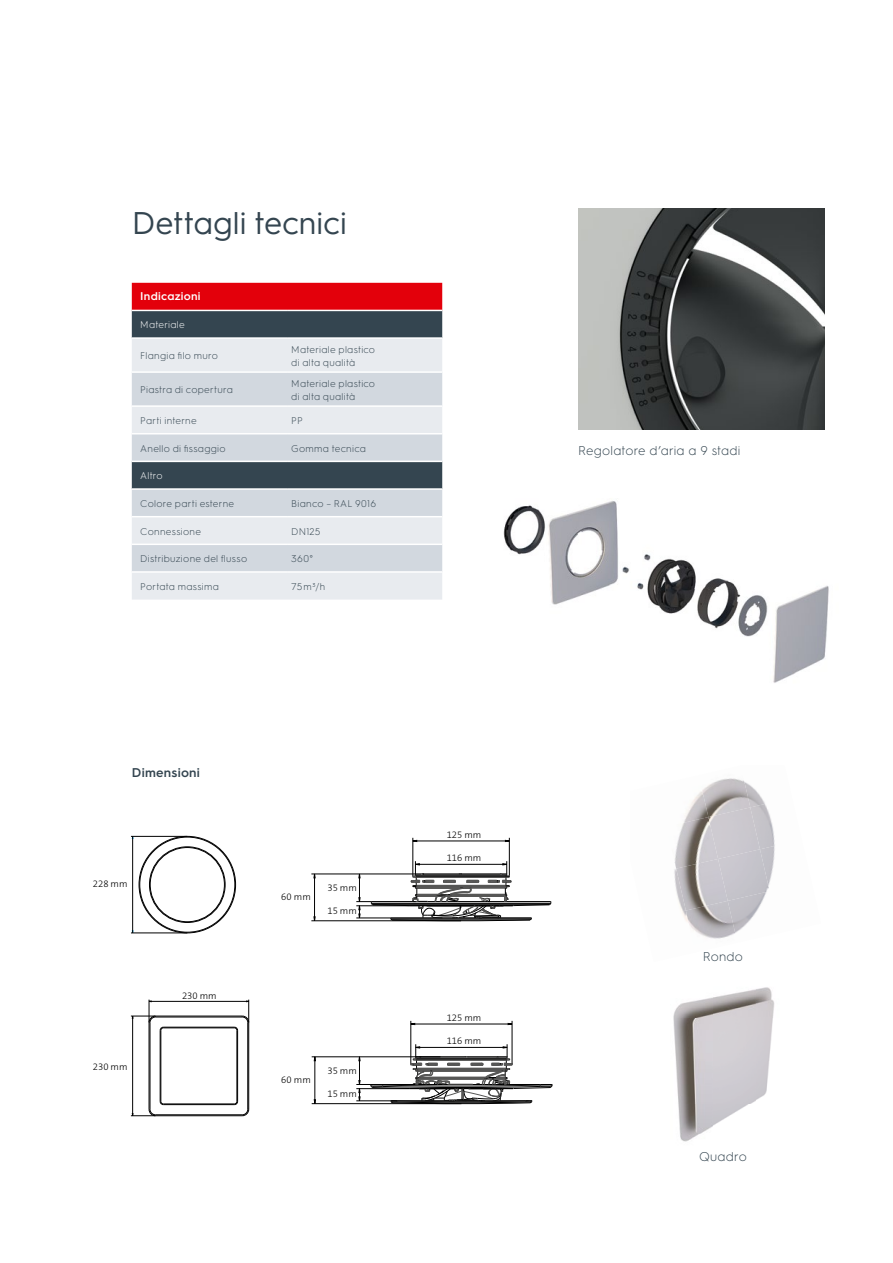
<style>
.page{position:relative;width:893px;height:1263px;background:#fff}
.page>*{position:absolute;margin:0;border:0;box-sizing:border-box;transform-origin:0 0}
.t1{font:31.5px "HGS3";color:#344550}
.t2{font:300 12.75px "HGS3";letter-spacing:.02em;color:#344550}
.t3{font:600 12.75px "HGS3";letter-spacing:.02em;color:#344550}
.t4{font:600 11.25px "HGS3";letter-spacing:.02em;color:#fff}
.t5{font:300 9.75px/12.8px "HGS3";letter-spacing:.025em;color:#344550}
.t6{font:300 9.75px "HGS3";letter-spacing:.025em;color:#fff}
.t7{font:9.45px "The Sans HP3 Lig";color:#000}
</style>
<div class="page">
<img style="left:503px;top:501px;width:326px;height:182px">
<div style="left:150px;top:847px;width:75px;height:75px;border:1px solid #000;border-radius:50%"></div>
<hr style="left:132px;top:836px;width:1px;height:97px;background:#000">
<hr style="left:131px;top:933px;width:56px;height:1px;background:#000">
<hr style="left:131px;top:836px;width:56px;height:1px;background:#000">
<hr style="left:314px;top:874px;width:1px;height:47px;background:#000">
<hr style="left:413px;top:838px;width:1px;height:38px;background:#000">
<hr style="left:311px;top:920px;width:150px;height:1px;background:#000">
<hr style="left:311px;top:874px;width:105px;height:1px;background:#000">
<hr style="left:413px;top:841px;width:96px;height:1px;background:#000">
<hr style="left:509px;top:838px;width:1px;height:38px;background:#000">
<svg style="left:356px;top:861px;width:196px;height:60px"></svg>
<hr style="left:149px;top:1022px;width:1px;height:87px;background:#000">
<hr style="left:150px;top:1022px;width:1px;height:87px;background:#000">
<hr style="left:156px;top:1115px;width:86px;height:1px;background:#000">
<hr style="left:156px;top:1114px;width:86px;height:1px;background:#000">
<hr style="left:160px;top:1030px;width:1px;height:71px;background:#000">
<hr style="left:163px;top:1104px;width:71px;height:1px;background:#000">
<hr style="left:163px;top:1103px;width:71px;height:1px;background:#000">
<hr style="left:236px;top:1030px;width:1px;height:71px;background:#000">
<hr style="left:237px;top:1030px;width:1px;height:71px;background:#000">
<hr style="left:163px;top:1027px;width:71px;height:1px;background:#000">
<hr style="left:247px;top:1022px;width:1px;height:87px;background:#000">
<hr style="left:248px;top:1022px;width:1px;height:87px;background:#000">
<hr style="left:156px;top:1016px;width:86px;height:1px;background:#000">
<hr style="left:156px;top:1015px;width:86px;height:1px;background:#000">
<hr style="left:132px;top:1016px;width:1px;height:100px;background:#000">
<hr style="left:149px;top:1001px;width:100px;height:1px;background:#000">
<svg style="left:131px;top:1100px;width:33px;height:17px"></svg>
<svg style="left:131px;top:1000px;width:33px;height:31px"></svg>
<svg style="left:233px;top:1100px;width:17px;height:17px"></svg>
<svg style="left:233px;top:1000px;width:17px;height:31px"></svg>
<hr style="left:315px;top:1057px;width:1px;height:47px;background:#000">
<hr style="left:411px;top:1021px;width:1px;height:42px;background:#000">
<hr style="left:312px;top:1103px;width:149px;height:1px;background:#000">
<hr style="left:312px;top:1056px;width:128px;height:1px;background:#000">
<hr style="left:512px;top:1021px;width:1px;height:43px;background:#000">
<hr style="left:411px;top:1024px;width:101px;height:1px;background:#000">
<svg style="left:356px;top:1044px;width:197px;height:60px"></svg>
<img style="left:578px;top:208px;width:247px;height:221px">
<img style="left:685px;top:794px;width:14px;height:23px">
<img style="left:699px;top:778px;width:42px;height:39px">
<img style="left:741px;top:780px;width:21px;height:27px">
<img style="left:674px;top:817px;width:34px;height:50px">
<img style="left:708px;top:807px;width:42px;height:52px">
<img style="left:750px;top:798px;width:25px;height:51px">
<img style="left:674px;top:869px;width:2px;height:18px">
<img style="left:676px;top:859px;width:42px;height:51px">
<div style="left:718px;top:849px;width:42px;height:52px;background:#c7c5cd"></div>
<img style="left:760px;top:839px;width:15px;height:52px">
<img style="left:681px;top:910px;width:5px;height:10px">
<img style="left:686px;top:901px;width:42px;height:38px">
<img style="left:728px;top:891px;width:39px;height:46px">
<img style="left:770px;top:881px;width:5px;height:10px">
<img style="left:673px;top:987px;width:102px;height:155px">
<div style="left:132px;top:283px;width:310px;height:27px;background:#e3000b"></div>
<div style="left:132px;top:311px;width:310px;height:26px;background:#344550"></div>
<div style="left:132px;top:339px;width:310px;height:261px;background:#e8ebef"></div>
<svg style="left:132px;top:373px;width:310px;height:198px;background:#c3c9d0"></svg>
<hr style="left:132px;top:371px;width:155px;height:2px;background:#fff">
<hr style="left:287px;top:371px;width:155px;height:2px;background:#fff">
<hr style="left:132px;top:405px;width:155px;height:2px;background:#fff">
<hr style="left:287px;top:405px;width:155px;height:2px;background:#fff">
<hr style="left:132px;top:433px;width:155px;height:1px;background:#fff">
<hr style="left:287px;top:433px;width:155px;height:1px;background:#fff">
<hr style="left:132px;top:516px;width:155px;height:1px;background:#fff">
<hr style="left:287px;top:516px;width:155px;height:1px;background:#fff">
<hr style="left:132px;top:544px;width:155px;height:1px;background:#fff">
<hr style="left:287px;top:544px;width:155px;height:1px;background:#fff">
<hr style="left:132px;top:571px;width:155px;height:2px;background:#fff">
<hr style="left:287px;top:571px;width:155px;height:2px;background:#fff">
<hr style="left:132px;top:461px;width:155px;height:1px;background:#fff">
<hr style="left:287px;top:461px;width:155px;height:1px;background:#fff">
<hr style="left:132px;top:488px;width:155px;height:2px;background:#fff">
<hr style="left:287px;top:488px;width:155px;height:2px;background:#fff">
<h1 class="t1" style="left:132px;top:201px;width:216px">Dettagli tecnici</h1>
<p class="t4" style="left:140px;top:289px;width:62px">Indicazioni</p>
<p class="t6" style="left:140px;top:318px;width:46px">Materiale</p>
<p class="t5" style="left:140px;top:349px;width:79px">Flangia filo muro</p>
<p class="t5" style="left:291px;top:343px;width:85px">Materiale plastico di alta qualità</p>
<p class="t5" style="left:140px;top:383px;width:94px">Piastra di copertura</p>
<p class="t5" style="left:291px;top:377px;width:85px">Materiale plastico di alta qualità</p>
<p class="t5" style="left:140px;top:414px;width:58px">Parti interne</p>
<p class="t5" style="left:291px;top:414px;width:13px">PP</p>
<p class="t5" style="left:140px;top:441px;width:87px">Anello di fissaggio</p>
<p class="t5" style="left:291px;top:441px;width:76px">Gomma tecnica</p>
<p class="t6" style="left:140px;top:469px;width:24px">Altro</p>
<p class="t5" style="left:140px;top:497px;width:95px">Colore parti esterne</p>
<p class="t5" style="left:291px;top:497px;width:86px">Bianco – RAL 9016</p>
<p class="t5" style="left:140px;top:524px;width:62px">Connessione</p>
<p class="t5" style="left:291px;top:524px;width:31px">DN125</p>
<p class="t5" style="left:140px;top:552px;width:108px">Distribuzione del flusso</p>
<p class="t5" style="left:291px;top:552px;width:23px">360°</p>
<p class="t5" style="left:140px;top:580px;width:80px">Portata massima</p>
<p class="t5" style="left:291px;top:580px;width:36px">75 m³/h</p>
<h2 class="t3" style="left:132px;top:763px;width:70px">Dimensioni</h2>
<p class="t7" style="left:93px;top:878px;width:36px">228 mm</p>
<p class="t7" style="left:93px;top:1061px;width:36px">230 mm</p>
<p class="t7" style="left:182px;top:990px;width:36px">230 mm</p>
<p class="t7" style="left:281px;top:891px;width:31px">60 mm</p>
<p class="t7" style="left:327px;top:882px;width:31px">35 mm</p>
<p class="t7" style="left:327px;top:905px;width:31px">15 mm</p>
<p class="t7" style="left:281px;top:1074px;width:31px">60 mm</p>
<p class="t7" style="left:327px;top:1065px;width:31px">35 mm</p>
<p class="t7" style="left:327px;top:1088px;width:31px">15 mm</p>
<p class="t7" style="left:447px;top:828px;width:36px">125 mm</p>
<p class="t7" style="left:447px;top:852px;width:36px">116 mm</p>
<p class="t7" style="left:447px;top:1011px;width:36px">125 mm</p>
<p class="t7" style="left:447px;top:1035px;width:36px">116 mm</p>
<h2 class="t2" style="left:578px;top:442px;width:164px">Regolatore d’aria a 9 stadi</h2>
<h2 class="t2" style="left:703px;top:948px;width:42px">Rondo</h2>
<h2 class="t2" style="left:699px;top:1148px;width:49px">Quadro</h2>
</div>
